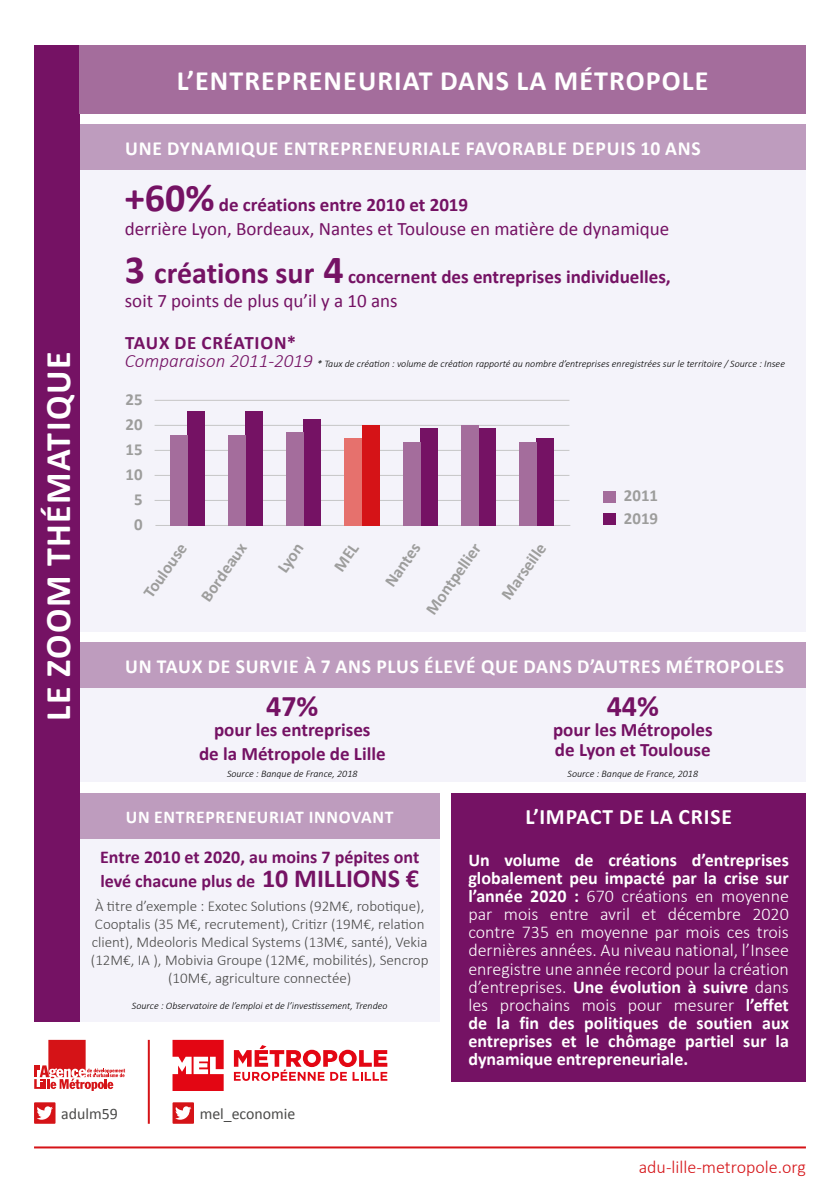
<style>
.page{position:relative;width:840px;height:1191px;background:#fff}
.page>*{position:absolute;margin:0;border:0;box-sizing:border-box;transform-origin:0 0}
.t1{font:700 36px "Calibri";letter-spacing:.04em;color:#fff}
.t2{font:700 30px "Calibri";color:#751264}
.t3{font:700 28px "Calibri";letter-spacing:.04em;color:#fff}
.t4{font:700 22px "Calibri";letter-spacing:.04em;color:#fff}
.t5{font:700 20px "Calibri";letter-spacing:.04em;color:#fff}
.t6{font:700 19px/23.6px "Calibri";color:#751264}
.t7{font:19px/23.6px "Calibri";color:#751264}
.t8{font:700 19px "Calibri";letter-spacing:.04em;color:#751264}
.t9{font:300 18px/18px "Calibri";color:#fff;text-align:justify}
.t10{font:700 18px/24px "Calibri";color:#751264}
.t11{font:700 18px "Calibri";letter-spacing:.04em;color:#fff}
.t12{font:300 18px "Calibri";color:#d51317}
.t13{font:700 16.8px/25px "Calibri";color:#9d9d9c;text-align:justify}
.t14{font:16px "Calibri";color:#4a4a49}
.t15{font:300 15px/18px "Calibri";color:#4a4a49;text-align:center}
.t16{font:italic 300 10px "Calibri";color:#000}
.s1{font-weight:700;font-size:40px}
.s2{font-weight:700}
.s3{font-size:40px}
.s4{font-size:30px}
.s5{font-weight:400}
.s6{font-size:19px;color:#751264}
.s7{font-size:26px}
</style>
<div class="page">
<hr style="left:34px;top:1146px;width:771px;height:2px;background:#d51317">
<svg style="left:34px;top:1039px;width:91px;height:52px"></svg>
<svg style="left:34px;top:1102px;width:21px;height:21px"></svg>
<svg style="left:172px;top:1039px;width:51px;height:52px"></svg>
<svg style="left:234px;top:1045px;width:153px;height:36px"></svg>
<svg style="left:172px;top:1102px;width:22px;height:21px"></svg>
<hr style="left:148px;top:1039px;width:2px;height:84px;background:#d51317">
<div style="left:79px;top:170px;width:726px;height:461px;background:#f4f3fa"></div>
<div style="left:79px;top:125px;width:726px;height:45px;background:#be9cbe"></div>
<div style="left:79px;top:688px;width:726px;height:93px;background:#f4f3fa"></div>
<div style="left:79px;top:642px;width:726px;height:46px;background:#be9cbe"></div>
<div style="left:79px;top:838px;width:361px;height:183px;background:#f4f3fa"></div>
<div style="left:451px;top:838px;width:354px;height:243px;background:#751264"></div>
<div style="left:79px;top:793px;width:361px;height:45px;background:#be9cbe"></div>
<div style="left:451px;top:793px;width:354px;height:45px;background:#751264"></div>
<div style="left:34px;top:45px;width:45px;height:976px;background:#751264"></div>
<div style="left:79px;top:45px;width:726px;height:68px;background:#a46d9c"></div>
<hr style="left:154px;top:400px;width:415px;height:1px;background:#c6c6c6">
<hr style="left:154px;top:425px;width:415px;height:1px;background:#c6c6c6">
<hr style="left:155px;top:525px;width:415px;height:1px;background:#c6c6c6">
<hr style="left:154px;top:500px;width:415px;height:1px;background:#c6c6c6">
<hr style="left:154px;top:475px;width:415px;height:1px;background:#c6c6c6">
<hr style="left:154px;top:450px;width:415px;height:1px;background:#c6c6c6">
<div style="left:536px;top:438px;width:17px;height:87px;background:#751264"></div>
<div style="left:519px;top:442px;width:17px;height:83px;background:#a46d9c"></div>
<div style="left:478px;top:428px;width:17px;height:97px;background:#751264"></div>
<div style="left:461px;top:425px;width:17px;height:100px;background:#a46d9c"></div>
<div style="left:420px;top:428px;width:17px;height:97px;background:#751264"></div>
<div style="left:403px;top:442px;width:17px;height:83px;background:#a46d9c"></div>
<div style="left:362px;top:425px;width:17px;height:100px;background:#d51317"></div>
<div style="left:344px;top:438px;width:18px;height:87px;background:#e6716d"></div>
<div style="left:303px;top:419px;width:18px;height:106px;background:#751264"></div>
<div style="left:286px;top:432px;width:17px;height:93px;background:#a46d9c"></div>
<div style="left:245px;top:411px;width:17px;height:114px;background:#751264"></div>
<div style="left:228px;top:435px;width:17px;height:90px;background:#a46d9c"></div>
<div style="left:187px;top:411px;width:17px;height:114px;background:#751264"></div>
<div style="left:170px;top:435px;width:17px;height:90px;background:#a46d9c"></div>
<div style="left:603px;top:490px;width:12px;height:12px;background:#a46d9c"></div>
<div style="left:603px;top:513px;width:12px;height:12px;background:#751264"></div>
<h3 class="t3" style="left:177px;top:63px;width:533px">L’ENTREPRENEURIAT DANS LA MÉTROPOLE</h3>
<h1 class="t1" style="left:35px;top:720px;width:370px;rotate:-90deg">LE ZOOM THÉMATIQUE</h1>
<p class="t5" style="left:125px;top:135px;width:576px">UNE DYNAMIQUE ENTREPRENEURIALE FAVORABLE DEPUIS 10 ANS</p>
<p class="t7" style="left:125px;top:193px;width:545px"><span class="s1">+60%</span> <span class="s2">de créations entre 2010 et 2019<br></span>derrière Lyon, Bordeaux, Nantes et Toulouse en matière de dynamique</p>
<p class="t6" style="left:125px;top:265px;width:547px"><span class="s3">3</span> <span class="s4">créations sur</span> <span class="s3">4</span> concernent des entreprises individuelles, <span class="s5">soit 7 points de plus qu’il y a 10 ans</span></p>
<p class="t8" style="left:125px;top:330px;width:172px">TAUX DE CRÉATION*</p>
<p class="t16" style="left:125px;top:357px;width:661px"><span class="s6">Comparaison 2011-2019</span> * Taux de création : volume de création rapporté au nombre d’entreprises enregistrées sur le territoire / Source : Insee</p>
<p class="t13" style="left:126px;top:386px;width:19px">25<br>20<br>15</p>
<p class="t13" style="left:134px;top:486px;width:10px">5</p>
<p class="t13" style="left:126px;top:461px;width:19px">10</p>
<p class="t13" style="left:134px;top:511px;width:10px">0</p>
<p class="t13" style="left:137px;top:588px;width:64px;rotate:-55deg">Toulouse</p>
<p class="t13" style="left:194px;top:592px;width:68px;rotate:-55deg">Bordeaux</p>
<p class="t13" style="left:271px;top:564px;width:34px;rotate:-55deg">Lyon</p>
<p class="t13" style="left:419px;top:605px;width:84px;rotate:-55deg">Montpellier</p>
<p class="t13" style="left:378px;top:578px;width:51px;rotate:-55deg">Nantes</p>
<p class="t13" style="left:494px;top:590px;width:66px;rotate:-55deg">Marseille</p>
<p class="t13" style="left:623px;top:484px;width:36px;line-height:22.8px">2011<br>2019</p>
<p class="t5" style="left:125px;top:653px;width:660px">UN TAUX DE SURVIE À 7 ANS PLUS ÉLEVÉ QUE DANS D’AUTRES MÉTROPOLES</p>
<h2 class="t2" style="left:266px;top:687px;width:54px">47%</h2>
<p class="t6" style="left:199px;top:718px;width:188px;text-align:center">pour les entreprises<br>de la Métropole de Lille</p>
<p class="t16" style="left:227px;top:767px;width:132px">Source : Banque de France, 2018</p>
<h2 class="t2" style="left:606px;top:687px;width:54px">44%</h2>
<p class="t6" style="left:552px;top:720px;width:161px;line-height:20px">pour les Métropoles de Lyon et Toulouse</p>
<p class="t16" style="left:567px;top:767px;width:132px">Source : Banque de France, 2018</p>
<p class="t11" style="left:126px;top:805px;width:269px">UN ENTREPRENEURIAT INNOVANT</p>
<p class="t4" style="left:525px;top:802px;width:208px">L’IMPACT DE LA CRISE</p>
<p class="t10" style="left:100px;top:845px;width:320px">Entre 2010 et 2020, au moins 7 pépites ont levé chacune plus de <span class="s7">10 MILLIONS €</span></p>
<p class="t15" style="left:91px;top:896px;width:339px">À titre d’exemple : Exotec Solutions (92M€, robotique), Cooptalis (35 M€, recrutement), Critizr (19M€, relation client), Mdeoloris Medical Systems (13M€, santé), Vekia (12M€, IA ), Mobivia Groupe (12M€, mobilités), Sencrop (10M€, agriculture connectée)</p>
<p class="t16" style="left:132px;top:999px;width:257px">Source : Observatoire de l’emploi et de l’investissement, Trendeo</p>
<p class="t9" style="left:468px;top:850px;width:322px"><span class="s2">Un volume de créations d’entreprises globalement peu impacté par la crise sur l’année 2020 :</span> 670 créations en moyenne par mois entre avril et décembre 2020 contre 735 en moyenne par mois ces trois dernières années. Au niveau national, l’Insee enregistre une année record pour la création d’entreprises. <span class="s2">Une évolution à suivre</span> dans les prochains mois pour mesurer <span class="s2">l’effet de la fin des politiques de soutien aux entreprises et le chômage partiel sur la dynamique entrepreneuriale.</span></p>
<p class="t14" style="left:61px;top:1103px;width:58px">adulm59</p>
<p class="t14" style="left:199px;top:1103px;width:97px">mel_economie</p>
<p class="t12" style="left:638px;top:1156px;width:168px">adu-lille-metropole.org</p>
</div>
